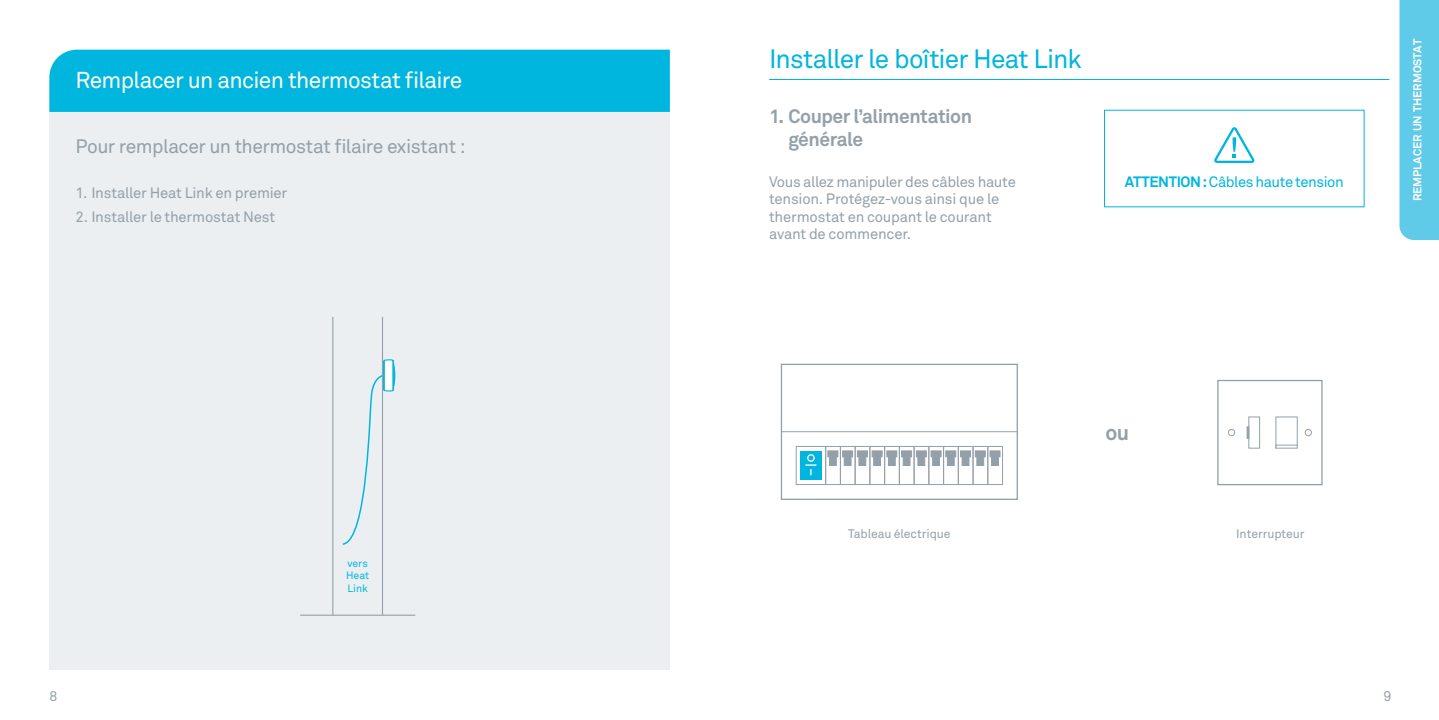
<style>
.page{position:relative;width:1439px;height:720px;background:#fff}
.page>*{position:absolute;margin:0;border:0;box-sizing:border-box;transform-origin:0 0}
.t1{font:26.25px "Akkurat Pro";letter-spacing:-.035em;color:#00b6de}
.t2{font:22.75px "Akkurat Pro";letter-spacing:-.03em;color:#fff}
.t3{font:700 21px "Akkurat Pro";color:#94a0a9}
.t4{font:19.25px "Akkurat Pro";letter-spacing:-.025em;color:#94a0a9}
.t5{font:700 19.25px/22.8px "Akkurat Pro";letter-spacing:-.025em;color:#94a0a9}
.t6{font:14.88px/17.5px "Akkurat Pro";letter-spacing:-.015em;color:#94a0a9}
.t7{font:14.88px "Akkurat Pro";letter-spacing:-.03em;color:#00b6de}
.t8{font:14px "Akkurat Pro";color:#94a0a9}
.t9{font:12.25px "Akkurat Pro";letter-spacing:-.01em;color:#94a0a9}
.t10{font:700 11.38px "Akkurat Pro";letter-spacing:-.01em;color:#fff}
.t11{font:10.5px/12.2px "Akkurat Pro";color:#00b6de}
.s1{font-weight:700}
</style>
<div class="page">
<div style="left:49px;top:81px;width:621px;height:588px;background:#eceff1"></div>
<div style="left:49px;top:50px;width:621px;height:62px;background:#00b6de"></div>
<div style="left:796px;top:446px;width:30px;height:39px;border:1px solid #94a0a9"></div>
<div style="left:825px;top:446px;width:16px;height:39px;border:1px solid #94a0a9"></div>
<div style="left:840px;top:446px;width:15px;height:39px;border:1px solid #94a0a9"></div>
<div style="left:854px;top:446px;width:16px;height:39px;border:1px solid #94a0a9"></div>
<div style="left:869px;top:446px;width:16px;height:39px;border:1px solid #94a0a9"></div>
<div style="left:884px;top:446px;width:16px;height:39px;border:1px solid #94a0a9"></div>
<div style="left:899px;top:446px;width:15px;height:39px;border:1px solid #94a0a9"></div>
<div style="left:913px;top:446px;width:16px;height:39px;border:1px solid #94a0a9"></div>
<div style="left:928px;top:446px;width:16px;height:39px;border:1px solid #94a0a9"></div>
<div style="left:943px;top:446px;width:15px;height:39px;border:1px solid #94a0a9"></div>
<div style="left:958px;top:446px;width:15px;height:39px;border:1px solid #94a0a9"></div>
<div style="left:972px;top:446px;width:16px;height:39px;border:1px solid #94a0a9"></div>
<div style="left:987px;top:446px;width:16px;height:39px;border:1px solid #94a0a9"></div>
<svg style="left:827px;top:450px;width:174px;height:16px"></svg>
<hr style="left:781px;top:431px;width:236px;height:1px;background:#94a0a9">
<div style="left:781px;top:363px;width:237px;height:136px;border:1px solid #94a0a9"></div>
<div style="left:800px;top:450px;width:21px;height:29px;background:#00b6de"></div>
<div style="left:807px;top:454px;width:8px;height:7px;border:1px solid #fff;border-radius:50%"></div>
<svg style="left:805px;top:464px;width:11px;height:11px"></svg>
<div style="left:1217px;top:379px;width:105px;height:106px;border:1px solid #94a0a9"></div>
<div style="left:1228px;top:429px;width:7px;height:7px;border:1px solid #94a0a9;border-radius:50%"></div>
<div style="left:1304px;top:429px;width:8px;height:7px;border:1px solid #94a0a9;border-radius:50%"></div>
<div style="left:1275px;top:416px;width:22px;height:32px;border:1px solid #94a0a9"></div>
<div style="left:1248px;top:416px;width:12px;height:32px;border:1px solid #94a0a9"></div>
<svg style="left:1246px;top:426px;width:3px;height:12px"></svg>
<div style="left:1275px;top:444px;width:22px;height:4px;border:1px solid #94a0a9"></div>
<svg style="left:1214px;top:127px;width:40px;height:36px"></svg>
<hr style="left:300px;top:614px;width:115px;height:1px;background:#94a0a9">
<svg style="left:342px;top:359px;width:54px;height:186px"></svg>
<hr style="left:332px;top:317px;width:1px;height:298px;background:#94a0a9">
<hr style="left:382px;top:317px;width:1px;height:298px;background:#94a0a9">
<hr style="left:769px;top:79px;width:620px;height:1px;background:#00b6de">
<div style="left:1399px;top:0;width:39px;height:240px;background:#60cbe8"></div>
<h2 class="t2" style="left:76px;top:66px;width:388px">Remplacer un ancien thermostat filaire</h2>
<p class="t4" style="left:76px;top:135px;width:391px">Pour remplacer un thermostat filaire existant :</p>
<p class="t6" style="left:76px;top:184px;width:213px">1. Installer Heat Link en premier</p>
<p class="t6" style="left:76px;top:208px;width:201px">2. Installer le thermostat Nest</p>
<h1 class="t1" style="left:769px;top:44px;width:314px">Installer le boîtier Heat Link</h1>
<p class="t5" style="left:788px;top:105px;width:185px;text-indent:-19px">1. Couper l’alimentation générale</p>
<p class="t6" style="left:769px;top:172px;width:248px">Vous allez manipuler des câbles haute tension. Protégez-vous ainsi que le thermostat en coupant le courant avant de commencer.</p>
<p class="t7" style="left:1124px;top:173px;width:220px"><span class="s1">ATTENTION:</span> Câbles haute tension</p>
<p class="t10" style="left:1410px;top:201px;width:163px;rotate:-90deg">REMPLACER UN THERMOSTAT</p>
<h3 class="t3" style="left:1105px;top:419px;width:25px">ou</h3>
<p class="t11" style="left:346px;top:557px;width:25px">vers<br>Heat<br>Link</p>
<p class="t9" style="left:848px;top:526px;width:104px">Tableau électrique</p>
<p class="t9" style="left:1236px;top:526px;width:70px">Interrupteur</p>
<p class="t8" style="left:49px;top:687px;width:9px">8</p>
<p class="t8" style="left:1383px;top:687px;width:9px">9</p>
</div>
